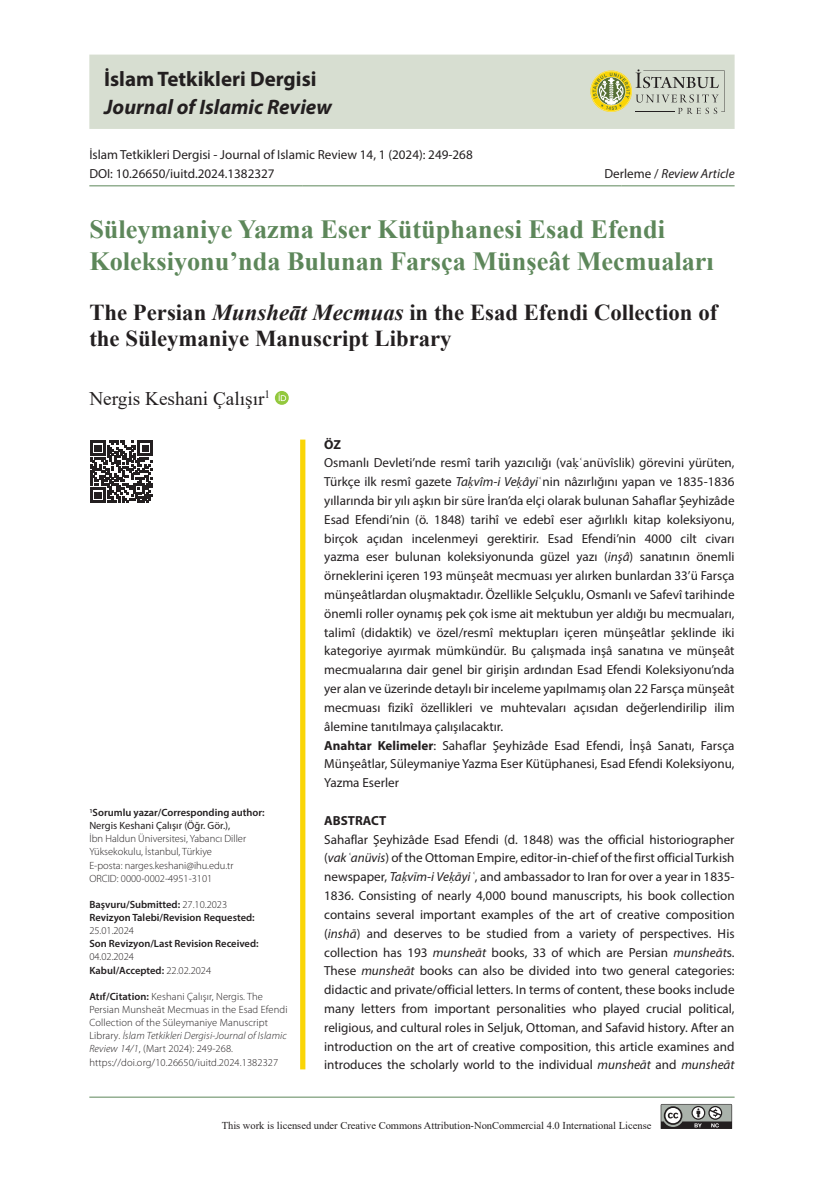
<style>
.page{position:relative;width:819px;height:1191px;background:#fff}
.page>*{position:absolute;margin:0;border:0;box-sizing:border-box;transform-origin:0 0}
.t1{font:700 26.25px/31.5px "Times New Roman";color:#5d875a}
.t2{font:700 22.75px/26.2px "Times New Roman";color:#231f20}
.t3{font:700 21px "Myriad Pro";color:#231f20}
.t4{font:italic 700 21px "Myriad Pro";color:#231f20}
.t5{font:19.25px "Times New Roman";color:#231f20}
.t6{font:13.12px/18.7px "Myriad Pro";color:#231f20}
.t7{font:italic 13.12px "Myriad Pro";color:#231f20}
.t8{font:700 13.12px "Myriad Pro";color:#231f20}
.t9{font:300 10.5px/13.1px "Myriad Pro";letter-spacing:.01em;color:#231f20}
.t10{font:600 10.5px/13.1px "Myriad Pro";color:#231f20}
.t11{font:10.5px "Times New Roman";color:#231f20}
.s1{font-style:normal}
.s2{font-style:italic}
.s3{font-weight:400}
.s4{font-weight:300}
.s5{font-weight:600}
.s6{font-weight:700}
.s7{font-family:"Times New Roman"}
.s8{font-family:"Times New Roman";font-style:italic}
</style>
<div class="page">
<div style="left:89px;top:55px;width:645px;height:74px;background:#d7ded1"></div>
<hr style="left:89px;top:185px;width:214px;height:1px;background:#5d875a">
<hr style="left:303px;top:185px;width:318px;height:1px;background:#5d875a">
<hr style="left:621px;top:185px;width:113px;height:1px;background:#5d875a">
<div style="left:300px;top:439px;width:5px;height:630px;background:#fad506"></div>
<svg style="left:590px;top:69px;width:134px;height:45px;background:#c2c5a4"></svg>
<div style="left:275px;top:391px;width:14px;height:14px;background:#93c83d;border-radius:50%"></div>
<svg style="left:278px;top:393px;width:8px;height:8px"></svg>
<svg style="left:90px;top:440px;width:63px;height:63px"></svg>
<hr style="left:89px;top:1096px;width:645px;height:1px;background:#5d875a">
<svg style="left:660px;top:1104px;width:72px;height:25px;background:#818280"></svg>
<h3 class="t3" style="left:104px;top:65px;width:214px">İslam Tetkikleri Dergisi</h3>
<h3 class="t4" style="left:104px;top:93px;width:229px">Journal of Islamic Review</h3>
<p class="t6" style="left:89px;top:144px;width:385px;line-height:19.8px">İslam Tetkikleri Dergisi - Journal of Islamic Review 14, 1 (2024): 249-268<br>DOI: 10.26650/iuitd.2024.1382327</p>
<p class="t7" style="left:604px;top:166px;width:132px"><span class="s1">Derleme /</span> Review Article</p>
<h1 class="t1" style="left:89px;top:213px;width:626px">Süleymaniye Yazma Eser Kütüphanesi Esad Efendi<br>Koleksiyonu’nda Bulunan Farsça Münşeât Mecmuaları</h1>
<h2 class="t2" style="left:89px;top:299px;width:629px">The Persian <span class="s2">Munsheāt Mecmuas</span> in the Esad Efendi Collection of the Süleymaniye Manuscript Library</h2>
<h3 class="t5" style="left:89px;top:385px;width:182px">Nergis Keshani Çalışır<sup>1</sup></h3>
<p class="t10" style="left:89px;top:805px;width:177px"><sup>1</sup>Sorumlu yazar/Corresponding author:<br><span class="s3">Nergis Keshani Çalışır (Öğr. Gör.),</span></p>
<p class="t9" style="left:89px;top:832px;width:158px">İbn Haldun Üniversitesi, Yabancı Diller Yüksekokulu, İstanbul, Türkiye E-posta: narges.keshani@ihu.edu.tr ORCID: 0000-0002-4951-3101</p>
<p class="t10" style="left:89px;top:897px;width:167px">Başvuru/Submitted: <span class="s4">27.10.2023<br></span>Revizyon Talebi/Revision Requested:</p>
<p class="t9" style="left:89px;top:924px;width:46px">25.01.2024</p>
<p class="t10" style="left:89px;top:937px;width:171px">Son Revizyon/Last Revision Received:</p>
<p class="t9" style="left:89px;top:950px;width:123px">04.02.2024<br><span class="s5">Kabul/Accepted:</span> 22.02.2024</p>
<p class="t9" style="left:89px;top:989px;width:200px"><span class="s5">Atıf/Citation:</span> Keshani Çalışır, Nergis. The Persian Munsheāt Mecmuas in the Esad Efendi Collection of the Süleymaniye Manuscript Library. <span class="s2">İslam Tetkikleri Dergisi-Journal of Islamic Review 14/1</span>, (Mart 2024): 249-268. https://doi.org/10.26650/iuitd.2024.1382327</p>
<p class="t6" style="left:324px;top:434px;width:412px"><span class="s6">ÖZ<br></span>Osmanlı Devleti’nde resmî tarih yazıcılığı (va<span class="s7">ḳʿ</span>anüvîslik) görevini yürüten, Türkçe ilk resmî gazete <span class="s2">Ta</span><span class="s8">ḳ</span><span class="s2">vîm-i Ve</span><span class="s8">ḳ</span><span class="s2">âyi</span><span class="s7">ʿ</span>nin nâzırlığını yapan ve 1835-1836 yıllarında bir yılı aşkın bir süre İran’da elçi olarak bulunan Sahaflar Şeyhizâde Esad Efendi’nin (ö. 1848) tarihî ve edebî eser ağırlıklı kitap koleksiyonu, birçok açıdan incelenmeyi gerektirir. Esad Efendi’nin 4000 cilt civarı yazma eser bulunan koleksiyonunda güzel yazı (<span class="s2">inşâ</span>) sanatının önemli örneklerini içeren 193 münşeât mecmuası yer alırken bunlardan 33’ü Farsça münşeâtlardan oluşmaktadır. Özellikle Selçuklu, Osmanlı ve Safevî tarihinde önemli roller oynamış pek çok isme ait mektubun yer aldığı bu mecmuaları, talimî (didaktik) ve özel/resmî mektupları içeren münşeâtlar şeklinde iki kategoriye ayırmak mümkündür. Bu çalışmada inşâ sanatına ve münşeât mecmualarına dair genel bir girişin ardından Esad Efendi Koleksiyonu’nda yer alan ve üzerinde detaylı bir inceleme yapılmamış olan 22 Farsça münşeât mecmuası fizikî özellikleri ve muhtevaları açısıdan değerlendirilip ilim âlemine tanıtılmaya çalışılacaktır.<br><span class="s6">Anahtar Kelimeler</span>: Sahaflar Şeyhizâde Esad Efendi, İnşâ Sanatı, Farsça Münşeâtlar, Süleymaniye Yazma Eser Kütüphanesi, Esad Efendi Koleksiyonu, Yazma Eserler</p>
<p class="t8" style="left:324px;top:812px;width:64px">ABSTRACT</p>
<p class="t6" style="left:324px;top:829px;width:412px;text-align:justify">Sahaflar Şeyhizâde Esad Efendi (d. 1848) was the official historiographer (<span class="s2">vak</span><span class="s8">ʿ</span><span class="s2">anüvis</span>) of the Ottoman Empire, editor-in-chief of the first official Turkish newspaper, <span class="s2">Ta</span><span class="s8">ḳ</span><span class="s2">vīm-i Ve</span><span class="s8">ḳ</span><span class="s2">āyi</span><span class="s8">ʿ</span>, and ambassador to Iran for over a year in 1835- 1836. Consisting of nearly 4,000 bound manuscripts, his book collection contains several important examples of the art of creative composition (<span class="s2">inshā</span>) and deserves to be studied from a variety of perspectives. His collection has 193 <span class="s2">munsheāt</span> books, 33 of which are Persian <span class="s2">munsheāt</span>s.<br>These <span class="s2">munsheāt</span> books can also be divided into two general categories: didactic and private/official letters. In terms of content, these books include many letters from important personalities who played crucial political, religious, and cultural roles in Seljuk, Ottoman, and Safavid history. After an introduction on the art of creative composition, this article examines and introduces the scholarly world to the individual <span class="s2">munsheāt</span> and <span class="s2">munsheāt</span></p>
<p class="t11" style="left:222px;top:1118px;width:431px">This work is licensed under Creative Commons Attribution-NonCommercial 4.0 International License</p>
</div>
